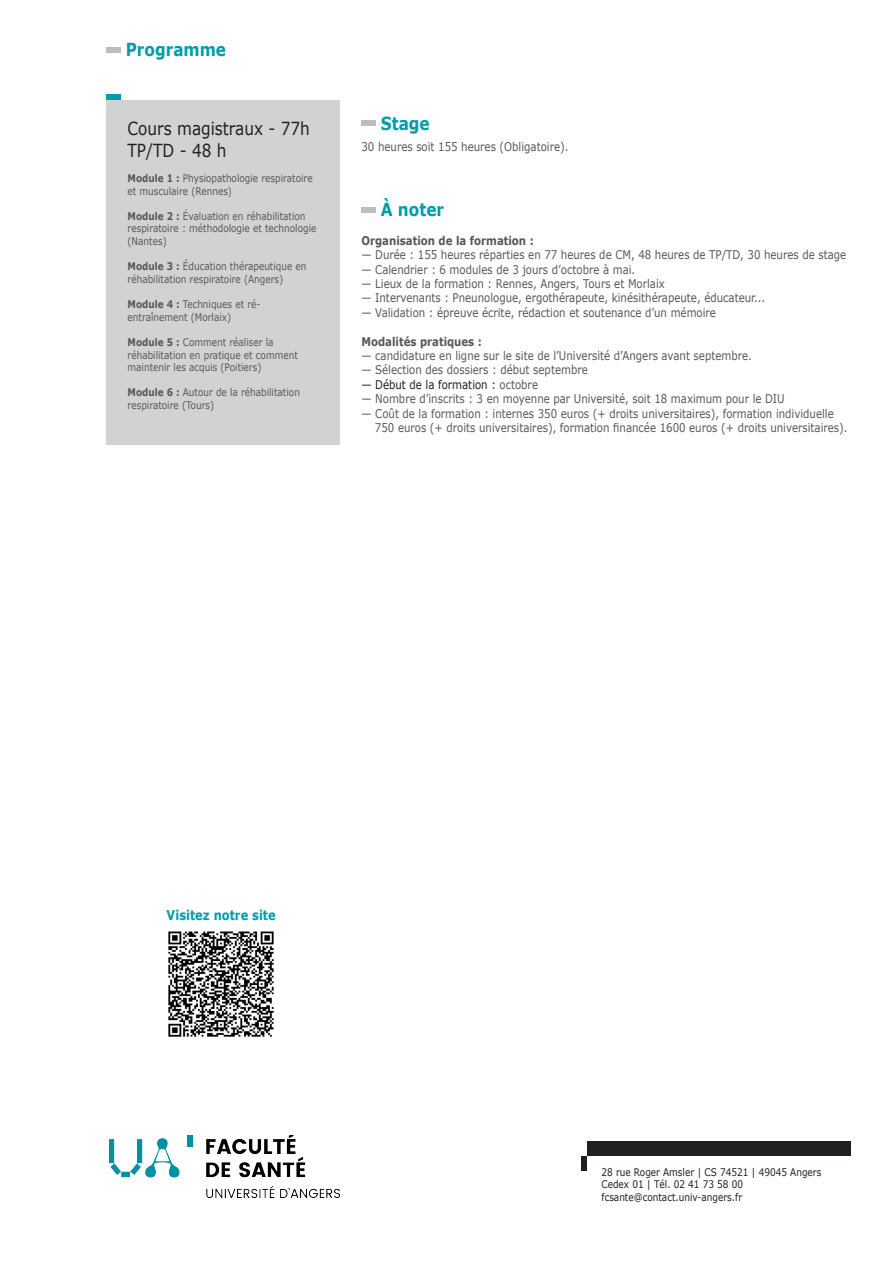
<style>
.page{position:relative;width:893px;height:1263px;background:#fff}
.page>*{position:absolute;margin:0;border:0;box-sizing:border-box;transform-origin:0 0}
.t1{font:18px "Verdana";color:#231f20;scale:.85 1}
.t2{font:700 18px "Verdana";color:#009cac;scale:.85 1}
.t3{font:700 13.5px "Verdana";color:#009cac;scale:.85 1}
.t4{font:12px/14.4px "Verdana";color:#57585a;scale:.85 1}
.t5{font:700 12px "Verdana";color:#57585a;scale:.85 1}
.t6{font:12px "Verdana";color:#231f20;scale:.85 1}
.t7{font:10.5px/12.6px "Verdana";color:#57585a;scale:.85 1}
.t8{font:10.5px/12.6px "Verdana";color:#231f20;scale:.85 1}
.s1{font-weight:700}
.s2{color:#57585a}
</style>
<div class="page">
<div style="left:581px;top:1156px;width:6px;height:14px;background:#231f20"></div>
<div style="left:587px;top:1142px;width:263px;height:14px;background:#231f20"></div>
<div style="left:106px;top:47px;width:14px;height:6px;background:#bcbdc0"></div>
<img style="left:110px;top:1135px;width:230px;height:62px">
<div style="left:361px;top:121px;width:15px;height:5px;background:#bcbdc0"></div>
<div style="left:361px;top:207px;width:15px;height:6px;background:#bcbdc0"></div>
<div style="left:106px;top:100px;width:234px;height:345px;background:#d1d2d4"></div>
<div style="left:106px;top:94px;width:14px;height:6px;background:#009cac"></div>
<img style="left:168px;top:931px;width:106px;height:106px">
<h1 class="t2" style="left:126px;top:37px;width:120px">Programme</h1>
<p class="t1" style="left:128px;top:116px;width:216px">Cours magistraux - 77h</p>
<p class="t1" style="left:128px;top:138px;width:118px">TP/TD - 48 h</p>
<p class="t7" style="left:128px;top:172px;width:219px"><span class="s1">Module 1 :</span> Physiopathologie respiratoire et musculaire (Rennes)</p>
<p class="t7" style="left:128px;top:210px;width:224px"><span class="s1">Module 2 :</span> Évaluation en réhabilitation respiratoire : méthodologie et technologie (Nantes)</p>
<p class="t7" style="left:128px;top:260px;width:212px"><span class="s1">Module 3 :</span> Éducation thérapeutique en réhabilitation respiratoire (Angers)</p>
<p class="t7" style="left:128px;top:298px;width:158px"><span class="s1">Module 4 :</span> Techniques et ré&shy;entraînement (Morlaix)</p>
<p class="t7" style="left:128px;top:336px;width:202px"><span class="s1">Module 5 :</span> Comment réaliser la réhabilitation en pratique et comment maintenir les acquis (Poitiers)</p>
<p class="t7" style="left:128px;top:386px;width:204px"><span class="s1">Module 6 :</span> Autour de la réhabilitation respiratoire (Tours)</p>
<p class="t2" style="left:381px;top:110px;width:59px">Stage</p>
<p class="t4" style="left:361px;top:140px;width:245px">30 heures soit 155 heures (Obligatoire).</p>
<p class="t2" style="left:381px;top:197px;width:76px">À noter</p>
<p class="t5" style="left:361px;top:232px;width:204px">Organisation de la formation :</p>
<p class="t4" style="left:361px;top:248px;width:572px">— Durée : 155 heures réparties en 77 heures de CM, 48 heures de TP/TD, 30 heures de stage</p>
<p class="t4" style="left:361px;top:262px;width:324px">— Calendrier : 6 modules de 3 jours d’octobre à mai.</p>
<p class="t4" style="left:361px;top:276px;width:358px">— Lieux de la formation : Rennes, Angers, Tours et Morlaix</p>
<p class="t4" style="left:361px;top:291px;width:477px">— Intervenants : Pneunologue, ergothérapeute, kinésithérapeute, éducateur...</p>
<p class="t4" style="left:361px;top:305px;width:419px">— Validation : épreuve écrite, rédaction et soutenance d’un mémoire</p>
<p class="t5" style="left:361px;top:333px;width:143px">Modalités pratiques :</p>
<p class="t4" style="left:361px;top:348px;width:461px">— candidature en ligne sur le site de l’Université d’Angers avant septembre.</p>
<p class="t4" style="left:361px;top:363px;width:268px">— Sélection des dossiers : début septembre</p>
<p class="t6" style="left:361px;top:376px;width:209px">— Début de la formation : <span class="s2">octobre</span></p>
<p class="t4" style="left:361px;top:392px;width:499px">— Nombre d’inscrits : 3 en moyenne par Université, soit 18 maximum pour le DIU</p>
<p class="t4" style="left:375px;top:406px;width:558px;text-indent:-14px">— Coût de la formation : internes 350 euros (+ droits universitaires), formation individuelle<br>750 euros (+ droits universitaires), formation financée 1600 euros (+ droits universitaires).</p>
<p class="t3" style="left:167px;top:905px;width:130px">Visitez notre site</p>
<p class="t8" style="left:601px;top:1165px;width:260px">28 rue Roger Amsler | CS 74521 | 49045 Angers<br>Cedex 01 | Tél. 02 41 73 58 00</p>
<p class="t8" style="left:601px;top:1191px;width:167px">fcsante@contact.univ-angers.fr</p>
</div>
